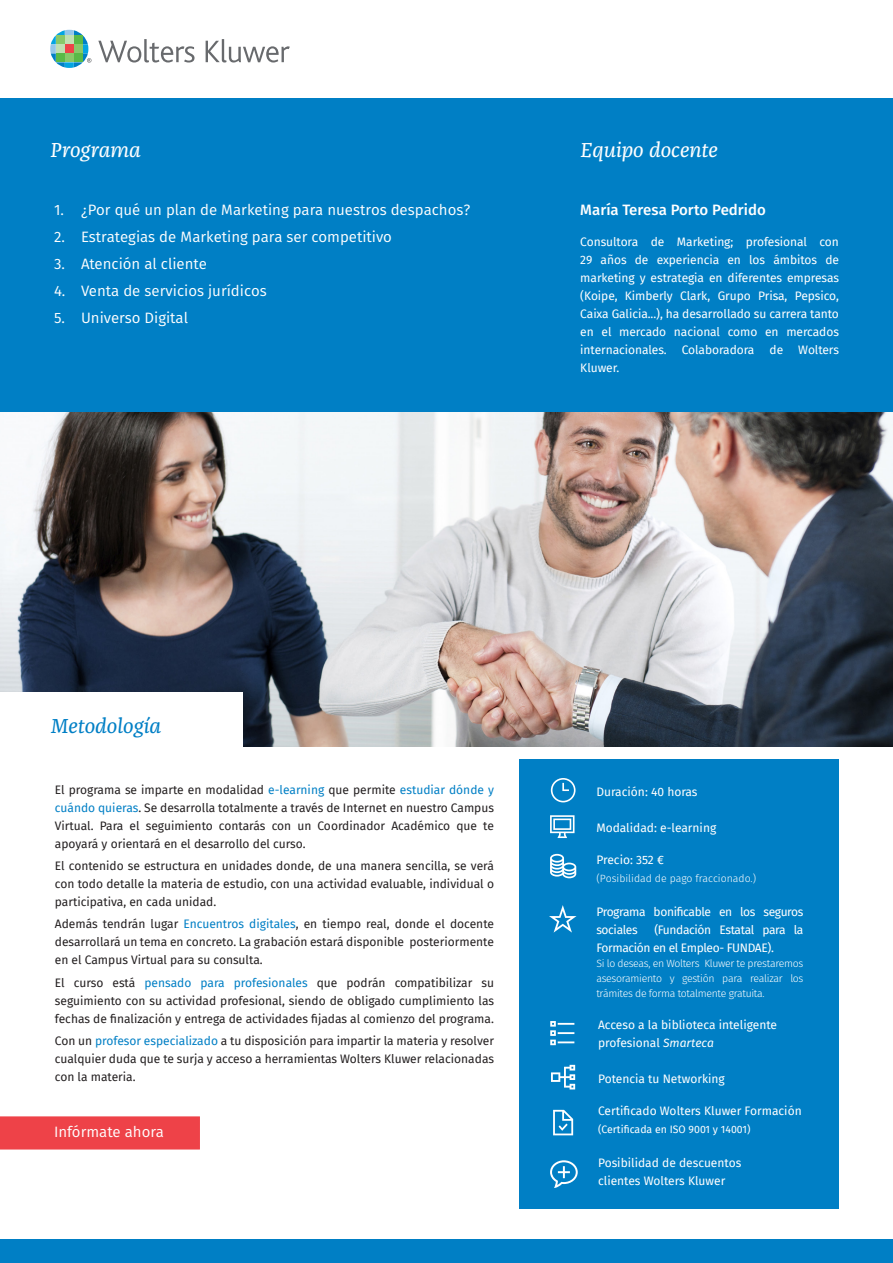
<style>
.page{position:relative;width:893px;height:1263px;background:#fff}
.page>*{position:absolute;margin:0;border:0;box-sizing:border-box;transform-origin:0 0}
.Subtítulos_2{font:italic 21px "Franziska Pro";color:#fff}
.Subtítulos_3{font:italic 21px "Franziska Pro";color:#007fc5}
.pago_fraccionado{font:15px "Fira Sans";color:#fff}
.Nombres_equipo_docen{font:500 15px "Fira Sans";color:#fff}
.Texto_nivel_2b{font:12px/18px "Fira Sans";color:#231f20;text-align:justify}
.Texto_nivel_2c{font:12px/18px "Fira Sans";letter-spacing:-.005em;color:#fff;text-align:justify}
.Texto_nivel_2c-2{font:12px/18px "Fira Sans";letter-spacing:-.03em;color:#fff}
.Texto_nivel_2c-3{font:300 10.5px/15px "Fira Sans";letter-spacing:-.03em;color:#fff;text-align:justify}
.pago_fraccionado-2{font:300 10.5px "Fira Sans";color:#fff}
.Texto_nivel_2c-4{font:10.5px "Fira Sans";color:#fff}
.s1{color:#007fc5}
.s2{font-style:italic}
</style>
<div class="page">
<div style="left:0;top:1116px;width:200px;height:34px;background:#ee4248"></div>
<img style="left:0;top:412px;width:893px;height:334px">
<div style="left:0;top:98px;width:893px;height:314px;background:#007fc5"></div>
<div style="left:0;top:1239px;width:893px;height:24px;background:#007fc5"></div>
<svg style="left:98px;top:39px;width:97px;height:24px"></svg>
<svg style="left:206px;top:39px;width:84px;height:24px"></svg>
<svg style="left:50px;top:30px;width:41px;height:38px"></svg>
<div style="left:520px;top:760px;width:319px;height:449px;background:#007fc5"></div>
<svg style="left:549px;top:905px;width:28px;height:27px"></svg>
<svg style="left:550px;top:815px;width:24px;height:23px"></svg>
<svg style="left:550px;top:1021px;width:24px;height:24px"></svg>
<svg style="left:551px;top:1065px;width:24px;height:24px"></svg>
<svg style="left:550px;top:854px;width:26px;height:24px"></svg>
<svg style="left:551px;top:778px;width:25px;height:24px"></svg>
<svg style="left:553px;top:1110px;width:20px;height:25px"></svg>
<svg style="left:550px;top:1160px;width:28px;height:28px"></svg>
<div style="left:0;top:692px;width:243px;height:55px;background:#fff"></div>
<p class="Subtítulos_2" style="left:50px;top:137px;width:92px">Programa</p>
<p class="Subtítulos_2" style="left:580px;top:137px;width:139px">Equipo docente</p>
<p class="pago_fraccionado" style="left:54px;top:198px;width:418px">1. ¿Por qué un plan de Marketing para nuestros despachos?</p>
<p class="pago_fraccionado" style="left:54px;top:225px;width:340px">2. Estrategias de Marketing para ser competitivo</p>
<p class="pago_fraccionado" style="left:54px;top:252px;width:154px">3. Atención al cliente</p>
<p class="pago_fraccionado" style="left:54px;top:279px;width:214px">4. Venta de servicios jurídicos</p>
<p class="pago_fraccionado" style="left:54px;top:306px;width:136px">5. Universo Digital</p>
<p class="Nombres_equipo_docen" style="left:580px;top:197px;width:187px">María Teresa Porto Pedrido</p>
<p class="Texto_nivel_2c" style="left:580px;top:232px;width:260px">Consultora de Marketing; profesional con 29 años de experiencia en los ámbitos de marketing y estrategia en diferentes empresas (Koipe, Kimberly Clark, Grupo Prisa, Pepsico, Caixa Galicia...), ha desarrollado su carrera tanto en el mercado nacional como en mercados internacionales.</p>
<p class="Texto_nivel_2c" style="left:682px;top:340px;width:74px">Colaboradora</p>
<p class="Texto_nivel_2c" style="left:769px;top:340px;width:15px">de</p>
<p class="Texto_nivel_2c" style="left:798px;top:340px;width:42px">Wolters</p>
<p class="Texto_nivel_2c" style="left:580px;top:358px;width:40px">Kluwer.</p>
<p class="Subtítulos_3" style="left:51px;top:712px;width:112px">Metodología</p>
<p class="Texto_nivel_2b" style="left:55px;top:780px;width:441px">El programa se imparte en modalidad <span class="s1">e-learning</span> que permite <span class="s1">estudiar dónde y cuándo quieras</span>. Se desarrolla totalmente a través de Internet en nuestro Campus Virtual. Para el seguimiento contarás con un Coordinador Académico que te apoyará y orientará en el desarrollo del curso.</p>
<p class="Texto_nivel_2b" style="left:55px;top:856px;width:441px">El contenido se estructura en unidades donde, de una manera sencilla, se verá con todo detalle la materia de estudio, con una actividad evaluable, individual o participativa, en cada unidad.</p>
<p class="Texto_nivel_2b" style="left:55px;top:915px;width:441px">Además tendrán lugar <span class="s1">Encuentros digitales</span>, en tiempo real, donde el docente desarrollará un tema en concreto. La grabación estará disponible posteriormente en el Campus Virtual para su consulta.</p>
<p class="Texto_nivel_2b" style="left:55px;top:973px;width:441px">El curso está <span class="s1">pensado para profesionales</span> que podrán compatibilizar su seguimiento con su actividad profesional, siendo de obligado cumplimiento las fechas de finalización y entrega de actividades fijadas al comienzo del programa.</p>
<p class="Texto_nivel_2b" style="left:55px;top:1031px;width:441px">Con un <span class="s1">profesor especializado</span> a tu disposición para impartir la materia y resolver cualquier duda que te surja y acceso a herramientas Wolters Kluwer relacionadas con la materia.</p>
<p class="pago_fraccionado" style="left:54px;top:1121px;width:112px">Infórmate ahora</p>
<p class="Texto_nivel_2c" style="left:596px;top:782px;width:103px">Duración: 40 horas</p>
<p class="Texto_nivel_2c" style="left:596px;top:819px;width:121px">Modalidad: e-learning</p>
<p class="Texto_nivel_2c" style="left:596px;top:851px;width:69px">Precio: 352 €</p>
<p class="pago_fraccionado-2" style="left:596px;top:870px;width:161px">(Posibilidad de pago fraccionado.)</p>
<p class="Texto_nivel_2c-2" style="left:596px;top:903px;width:209px">Programa bonificable en los seguros sociales</p>
<p class="Texto_nivel_2c-2" style="left:596px;top:921px;width:209px;text-indent:58px">(Fundación Estatal para la<br>Formación en el Empleo- FUNDAE).</p>
<p class="Texto_nivel_2c-3" style="left:596px;top:956px;width:209px">Si lo deseas, en Wolters Kluwer te prestaremos asesoramiento y gestión para realizar los trámites de forma totalmente gratuita.</p>
<p class="Texto_nivel_2c" style="left:598px;top:1015px;width:180px">Acceso a la biblioteca inteligente profesional <span class="s2">Smarteca</span></p>
<p class="Texto_nivel_2c" style="left:598px;top:1069px;width:128px">Potencia tu Networking</p>
<p class="Texto_nivel_2c" style="left:598px;top:1102px;width:205px">Certificado Wolters Kluwer Formación</p>
<p class="Texto_nivel_2c-4" style="left:598px;top:1122px;width:154px">(Certificada en ISO 9001 y 14001)</p>
<p class="Texto_nivel_2c" style="left:598px;top:1153px;width:145px">Posibilidad de descuentos</p>
<p class="Texto_nivel_2c" style="left:598px;top:1171px;width:129px">clientes Wolters Kluwer</p>
</div>
